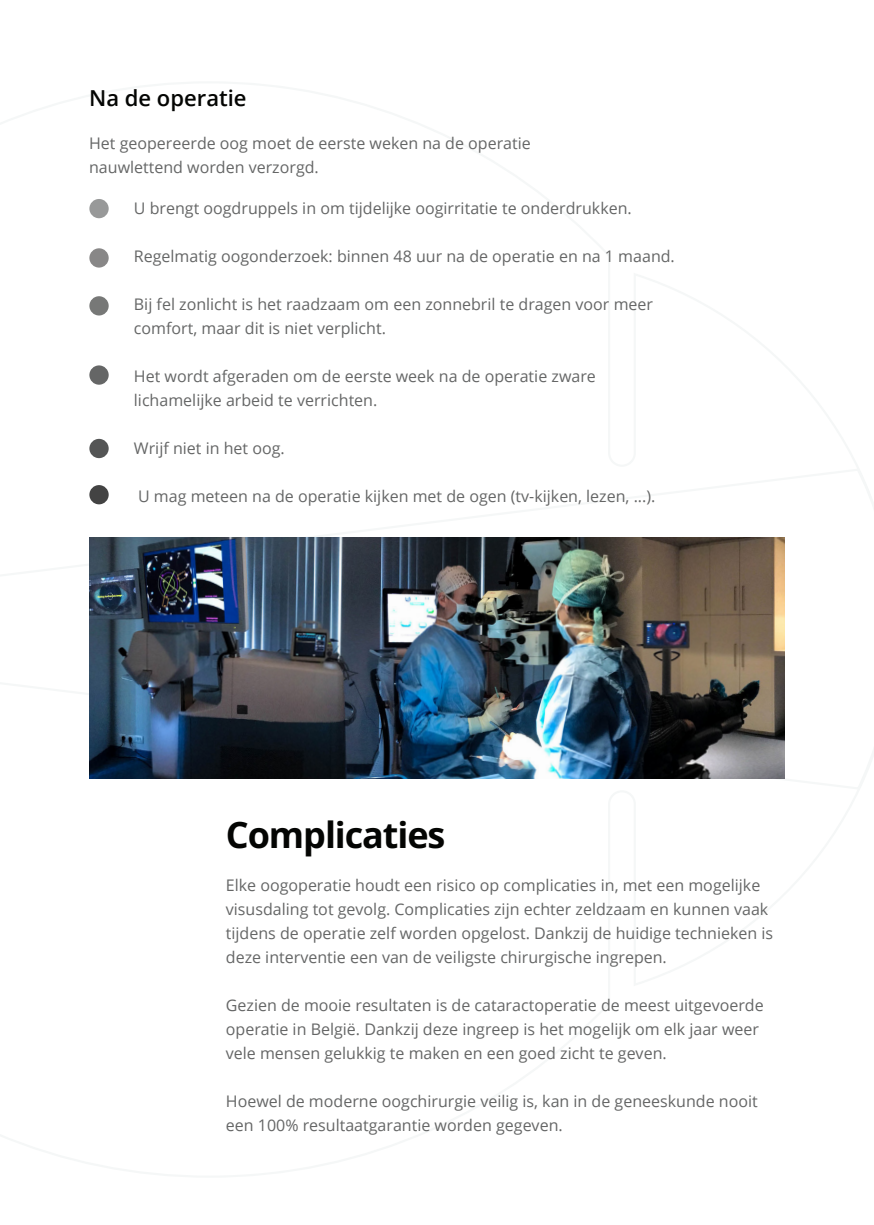
<style>
.page{position:relative;width:874px;height:1225px;background:#fff}
.page>*{position:absolute;margin:0;border:0;box-sizing:border-box;transform-origin:0 0}
.t1{font:700 36px "Open Sans";letter-spacing:-.03em;color:#040503}
.t2{font:600 22px "Open Sans";color:#040503}
.t3{font:16px/24px "Open Sans";color:#656666}
</style>
<div class="page">
<svg style="left:89px;top:485px;width:696px;height:294px"></svg>
<img style="left:89px;top:538px;width:695px;height:240px">
<div style="left:89px;top:199px;width:20px;height:19px;background:#989999;border-radius:50%"></div>
<div style="left:89px;top:248px;width:20px;height:19px;background:#888787;border-radius:50%"></div>
<div style="left:89px;top:296px;width:20px;height:19px;background:#777877;border-radius:50%"></div>
<div style="left:89px;top:365px;width:20px;height:20px;background:#656666;border-radius:50%"></div>
<div style="left:89px;top:439px;width:20px;height:19px;background:#545555;border-radius:50%"></div>
<div style="left:89px;top:485px;width:20px;height:19px;background:#434343;border-radius:50%"></div>
<p class="t2" style="left:89px;top:83px;width:159px">Na de operatie</p>
<p class="t3" style="left:89px;top:131px;width:443px">Het geopereerde oog moet de eerste weken na de operatie nauwlettend worden verzorgd.</p>
<p class="t3" style="left:134px;top:196px;width:499px">U brengt oogdruppels in om tijdelijke oogirritatie te onderdrukken.</p>
<p class="t3" style="left:134px;top:244px;width:542px">Regelmatig oogonderzoek: binnen 48 uur na de operatie en na 1 maand.</p>
<p class="t3" style="left:134px;top:292px;width:520px">Bij fel zonlicht is het raadzaam om een zonnebril te dragen voor meer comfort, maar dit is niet verplicht.</p>
<p class="t3" style="left:134px;top:364px;width:463px">Het wordt afgeraden om de eerste week na de operatie zware lichamelijke arbeid te verrichten.</p>
<p class="t3" style="left:134px;top:436px;width:152px">Wrijf niet in het oog.</p>
<p class="t3" style="left:138px;top:484px;width:518px">U mag meteen na de operatie kijken met de ogen (tv-kijken, lezen, ...).</p>
<p class="t1" style="left:226px;top:809px;width:221px">Complicaties</p>
<p class="t3" style="left:226px;top:872px;width:548px">Elke oogoperatie houdt een risico op complicaties in, met een mogelijke visusdaling tot gevolg. Complicaties zijn echter zeldzaam en kunnen vaak tijdens de operatie zelf worden opgelost. Dankzij de huidige technieken is deze interventie een van de veiligste chirurgische ingrepen.</p>
<p class="t3" style="left:226px;top:992px;width:539px">Gezien de mooie resultaten is de cataractoperatie de meest uitgevoerde operatie in België. Dankzij deze ingreep is het mogelijk om elk jaar weer vele mensen gelukkig te maken en een goed zicht te geven.</p>
<p class="t3" style="left:226px;top:1088px;width:533px">Hoewel de moderne oogchirurgie veilig is, kan in de geneeskunde nooit een 100% resultaatgarantie worden gegeven.</p>
</div>
